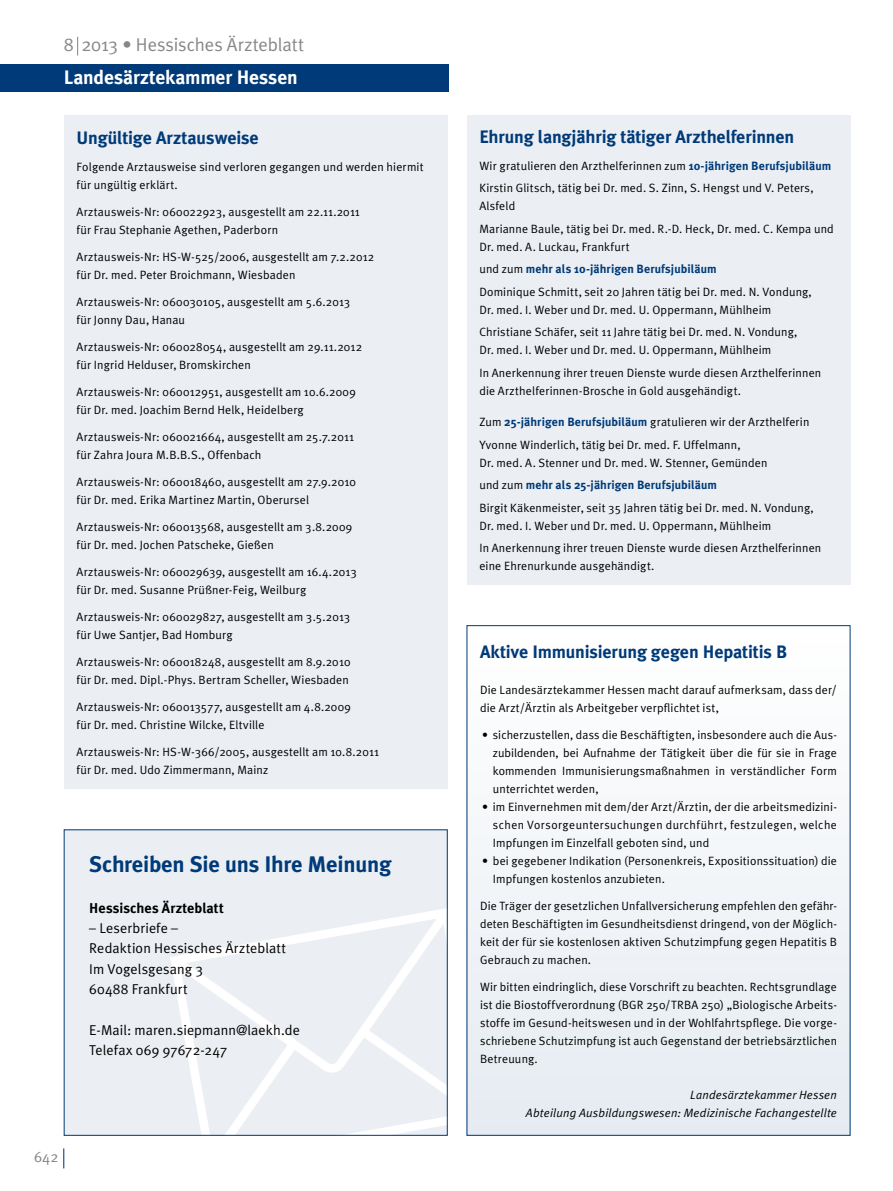
<style>
.page{position:relative;width:893px;height:1191px;background:#fff}
.page>*{position:absolute;margin:0;border:0;box-sizing:border-box;transform-origin:0 0}
.Überschrift_22pt{font:700 22.5px "Meta Plus";letter-spacing:-.01em;color:#003a78}
.t1{font:700 19.5px "Meta Plus";letter-spacing:-.005em;color:#fff}
.t2{font:18.6px "Meta Plus Normal";color:#878787}
.Amtliches_Überschrif{font:700 18px "Meta Plus";letter-spacing:-.01em;color:#003a78}
.t3{font:15px "Meta Plus Normal";color:#878787}
.Grundtext{font:14.25px "Meta Plus Normal";letter-spacing:.005em;color:#000}
.Grundtext-2{font:700 14.25px "Meta Plus";letter-spacing:.005em;color:#000}
.Amtliches{font:12px/18px "Meta Plus Normal";letter-spacing:.015em;color:#000}
.Amtliches-2{font:700 12px "Meta Plus";letter-spacing:.005em;color:#003a78}
.Amtliches-3{font:italic 12px "Meta Plus Normal";letter-spacing:.02em;color:#000}
.s1{font-family:"Meta Plus";font-weight:700;color:#003a78}
.s2{font-family:"Meta Plus Normal";font-weight:400;color:#000}
</style>
<div class="page">
<div style="left:64px;top:829px;width:384px;height:306px;background:#ebeff4"></div>
<svg style="left:169px;top:907px;width:318px;height:229px"></svg>
<svg style="left:77px;top:37px;width:1px;height:18px"></svg>
<div style="left:0;top:64px;width:449px;height:27px;background:#003a78"></div>
<svg style="left:63px;top:1148px;width:1px;height:20px"></svg>
<div style="left:64px;top:115px;width:384px;height:673px;background:#ebeff4"></div>
<div style="left:467px;top:115px;width:383px;height:469px;background:#ebeff4"></div>
<div style="left:467px;top:625px;width:383px;height:510px;background:#f2f5f8"></div>
<p class="t2" style="left:64px;top:34px;width:242px">8 2013 • Hessisches Ärzteblatt</p>
<p class="t1" style="left:64px;top:66px;width:235px">Landesärztekammer Hessen</p>
<p class="Amtliches_Überschrif" style="left:77px;top:127px;width:184px">Ungültige Arztausweise</p>
<p class="Amtliches" style="left:77px;top:157px;width:349px">Folgende Arztausweise sind verloren gegangen und werden hiermit</p>
<p class="Amtliches" style="left:77px;top:175px;width:103px">für ungültig erklärt.</p>
<p class="Amtliches" style="left:77px;top:202px;width:285px">Arztausweis-Nr: 060022923, ausgestellt am 22.11.2011</p>
<p class="Amtliches" style="left:77px;top:220px;width:203px">für Frau Stephanie Agethen, Paderborn</p>
<p class="Amtliches" style="left:77px;top:247px;width:299px">Arztausweis-Nr: HS-W-525/2006, ausgestellt am 7.2.2012</p>
<p class="Amtliches" style="left:77px;top:265px;width:220px">für Dr. med. Peter Broichmann, Wiesbaden</p>
<p class="Amtliches" style="left:77px;top:292px;width:275px">Arztausweis-Nr: 060030105, ausgestellt am 5.6.2013</p>
<p class="Amtliches" style="left:77px;top:310px;width:110px">für Jonny Dau, Hanau</p>
<p class="Amtliches" style="left:77px;top:337px;width:287px">Arztausweis-Nr: 060028054, ausgestellt am 29.11.2012</p>
<p class="Amtliches" style="left:77px;top:355px;width:176px">für Ingrid Helduser, Bromskirchen</p>
<p class="Amtliches" style="left:77px;top:382px;width:281px">Arztausweis-Nr: 060012951, ausgestellt am 10.6.2009</p>
<p class="Amtliches" style="left:77px;top:400px;width:229px">für Dr. med. Joachim Bernd Helk, Heidelberg</p>
<p class="Amtliches" style="left:77px;top:427px;width:279px">Arztausweis-Nr: 060021664, ausgestellt am 25.7.2011</p>
<p class="Amtliches" style="left:77px;top:445px;width:186px">für Zahra Joura M.B.B.S., Offenbach</p>
<p class="Amtliches" style="left:77px;top:472px;width:281px">Arztausweis-Nr: 060018460, ausgestellt am 27.9.2010</p>
<p class="Amtliches" style="left:77px;top:490px;width:234px">für Dr. med. Erika Martinez Martin, Oberursel</p>
<p class="Amtliches" style="left:77px;top:517px;width:277px">Arztausweis-Nr: 060013568, ausgestellt am 3.8.2009</p>
<p class="Amtliches" style="left:77px;top:535px;width:199px">für Dr. med. Jochen Patscheke, Gießen</p>
<p class="Amtliches" style="left:77px;top:562px;width:282px">Arztausweis-Nr: 060029639, ausgestellt am 16.4.2013</p>
<p class="Amtliches" style="left:77px;top:580px;width:231px">für Dr. med. Susanne Prüßner-Feig, Weilburg</p>
<p class="Amtliches" style="left:77px;top:607px;width:275px">Arztausweis-Nr: 060029827, ausgestellt am 3.5.2013</p>
<p class="Amtliches" style="left:77px;top:625px;width:158px">für Uwe Santjer, Bad Homburg</p>
<p class="Amtliches" style="left:77px;top:652px;width:275px">Arztausweis-Nr: 060018248, ausgestellt am 8.9.2010</p>
<p class="Amtliches" style="left:77px;top:670px;width:274px">für Dr. med. Dipl.-Phys. Bertram Scheller, Wiesbaden</p>
<p class="Amtliches" style="left:77px;top:697px;width:276px">Arztausweis-Nr: 060013577, ausgestellt am 4.8.2009</p>
<p class="Amtliches" style="left:77px;top:715px;width:190px">für Dr. med. Christine Wilcke, Eltville</p>
<p class="Amtliches" style="left:77px;top:742px;width:304px">Arztausweis-Nr: HS-W-366/2005, ausgestellt am 10.8.2011</p>
<p class="Amtliches" style="left:77px;top:760px;width:193px">für Dr. med. Udo Zimmermann, Mainz</p>
<p class="Überschrift_22pt" style="left:89px;top:851px;width:304px">Schreiben Sie uns Ihre Meinung</p>
<p class="Grundtext-2" style="left:89px;top:899px;width:136px">Hessisches Ärzteblatt</p>
<p class="Grundtext" style="left:89px;top:919px;width:90px">– Leserbriefe –</p>
<p class="Grundtext" style="left:89px;top:940px;width:198px">Redaktion Hessisches Ärzteblatt</p>
<p class="Grundtext" style="left:89px;top:960px;width:115px">Im Vogelsgesang 3</p>
<p class="Grundtext" style="left:89px;top:981px;width:100px">60488 Frankfurt</p>
<p class="Grundtext" style="left:89px;top:1021px;width:212px">E-Mail: maren.siepmann@laekh.de</p>
<p class="Grundtext" style="left:89px;top:1042px;width:140px">Telefax 069 97672-247</p>
<p class="t3" style="left:34px;top:1148px;width:26px">642</p>
<p class="Amtliches_Überschrif" style="left:479px;top:126px;width:316px">Ehrung langjährig tätiger Arzthelferinnen</p>
<p class="Amtliches" style="left:479px;top:156px;width:353px">Wir gratulieren den Arzthelferinnen zum <span class="s1">10-jährigen Berufsjubiläum</span></p>
<p class="Amtliches" style="left:479px;top:179px;width:336px">Kirstin Glitsch, tätig bei Dr. med. S. Zinn, S. Hengst und V. Peters,</p>
<p class="Amtliches" style="left:479px;top:197px;width:37px">Alsfeld</p>
<p class="Amtliches" style="left:479px;top:219px;width:356px">Marianne Baule, tätig bei Dr. med. R.-D. Heck, Dr. med. C. Kempa und<br>Dr. med. A. Luckau, Frankfurt</p>
<p class="Amtliches-2" style="left:479px;top:262px;width:239px"><span class="s2">und zum</span> mehr als 10-jährigen Berufsjubiläum</p>
<p class="Amtliches" style="left:479px;top:282px;width:334px">Dominique Schmitt, seit 20 Jahren tätig bei Dr. med. N. Vondung,</p>
<p class="Amtliches" style="left:479px;top:300px;width:293px">Dr. med. I. Weber und Dr. med. U. Oppermann, Mühlheim</p>
<p class="Amtliches" style="left:479px;top:323px;width:319px">Christiane Schäfer, seit 11 Jahre tätig bei Dr. med. N. Vondung,</p>
<p class="Amtliches" style="left:479px;top:341px;width:293px">Dr. med. I. Weber und Dr. med. U. Oppermann, Mühlheim</p>
<p class="Amtliches" style="left:479px;top:363px;width:343px">In Anerkennung ihrer treuen Dienste wurde diesen Arzthelferinnen die Arzthelferinnen-Brosche in Gold ausgehändigt.</p>
<p class="Amtliches" style="left:479px;top:413px;width:331px">Zum <span class="s1">25-jährigen Berufsjubiläum</span> gratulieren wir der Arzthelferin</p>
<p class="Amtliches" style="left:479px;top:435px;width:263px">Yvonne Winderlich, tätig bei Dr. med. F. Uffelmann,</p>
<p class="Amtliches" style="left:479px;top:453px;width:290px">Dr. med. A. Stenner und Dr. med. W. Stenner, Gemünden</p>
<p class="Amtliches-2" style="left:479px;top:478px;width:239px"><span class="s2">und zum</span> mehr als 25-jährigen Berufsjubiläum</p>
<p class="Amtliches" style="left:479px;top:498px;width:336px">Birgit Käkenmeister, seit 35 Jahren tätig bei Dr. med. N. Vondung,</p>
<p class="Amtliches" style="left:479px;top:516px;width:293px">Dr. med. I. Weber und Dr. med. U. Oppermann, Mühlheim</p>
<p class="Amtliches" style="left:479px;top:539px;width:343px">In Anerkennung ihrer treuen Dienste wurde diesen Arzthelferinnen eine Ehrenurkunde ausgehändigt.</p>
<p class="Amtliches_Überschrif" style="left:480px;top:641px;width:308px">Aktive Immunisierung gegen Hepatitis B</p>
<p class="Amtliches" style="left:480px;top:680px;width:358px">Die Landesärztekammer Hessen macht darauf aufmerksam, dass der/ die Arzt/Ärztin als Arbeitgeber verpflichtet ist,</p>
<p class="Amtliches" style="left:493px;top:725px;width:346px;text-align:justify;text-indent:-11px">• sicherzustellen, dass die Beschäftigten, insbesondere auch die Aus&shy;zubildenden, bei Aufnahme der Tätigkeit über die für sie in Frage kommenden Immunisierungsmaßnahmen in verständlicher Form unterrichtet werden,</p>
<p class="Amtliches" style="left:493px;top:797px;width:346px;text-align:justify;text-indent:-11px">• im Einvernehmen mit dem/der Arzt/Ärztin, der die arbeitsmedizini&shy;schen Vorsorgeuntersuchungen durchführt, festzulegen, welche Impfungen im Einzelfall geboten sind, und</p>
<p class="Amtliches" style="left:493px;top:851px;width:346px;text-indent:-11px">• bei gegebener Indikation (Personenkreis, Expositionssituation) die<br>Impfungen kostenlos anzubieten.</p>
<p class="Amtliches" style="left:480px;top:896px;width:358px;text-align:justify">Die Träger der gesetzlichen Unfallversicherung empfehlen den gefähr&shy;deten Beschäftigten im Gesundheitsdienst dringend, von der Möglich&shy;keit der für sie kostenlosen aktiven Schutzimpfung gegen Hepatitis B Gebrauch zu machen.</p>
<p class="Amtliches" style="left:480px;top:977px;width:358px;text-align:justify">Wir bitten eindringlich, diese Vorschrift zu beachten. Rechtsgrundlage ist die Biostoffverordnung (BGR 250/TRBA 250) „Biologische Arbeits&shy;stoffe im Gesund-heitswesen und in der Wohlfahrtspflege. Die vorge&shy;schriebene Schutzimpfung ist auch Gegenstand der betriebsärztlichen Betreuung.</p>
<p class="Amtliches-3" style="left:690px;top:1088px;width:148px">Landesärztekammer Hessen</p>
<p class="Amtliches-3" style="left:526px;top:1106px;width:312px">Abteilung Ausbildungswesen: Medizinische Fachangestellte</p>
</div>
